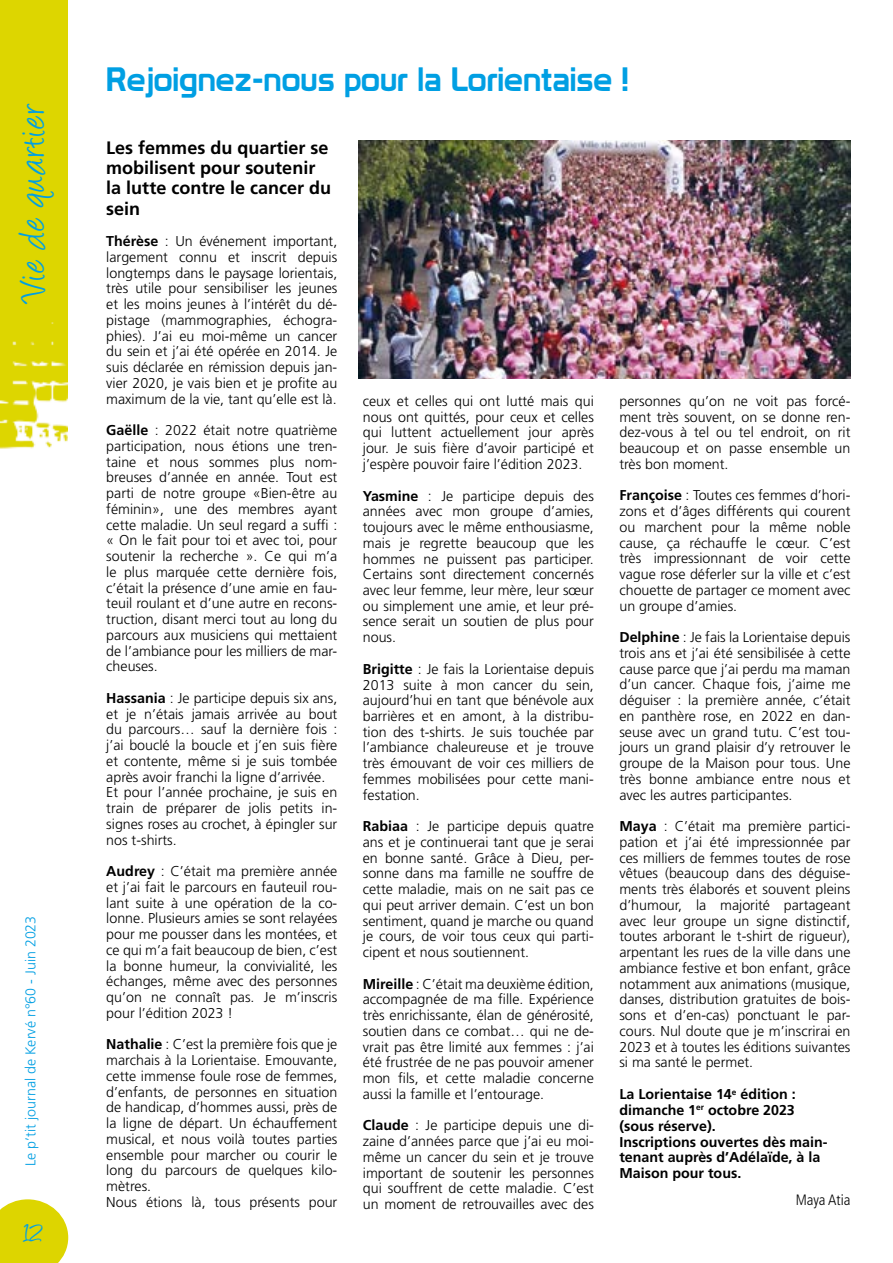
<style>
.page{position:relative;width:893px;height:1263px;background:#fff}
.page>*{position:absolute;margin:0;border:0;box-sizing:border-box;transform-origin:0 0}
.t1{font:42px "Angelina";letter-spacing:.035em;color:#009fe3}
.t2{font:33px "Prototype";color:#009fe3}
.t3{font:30px "Angelina";color:#009fe3}
.t4{font:700 18px/20.2px "Frutiger LT Std";color:#000}
.t5{font:300 condensed 15px "Frutiger";color:#000}
.t6{font:300 14.25px/15.8px "Frutiger LT Std";color:#000;text-align:justify}
.t7{font:700 14.25px/15.9px "Frutiger LT Std";color:#000}
.t8{font:300 14.25px "Frutiger LT Std";color:#009fe3}
.s1{font-weight:700}
</style>
<div class="page">
<svg style="left:0;top:1199px;width:68px;height:64px;background:#e1d91e"></svg>
<img style="left:0;top:0;width:68px;height:449px">
<img style="left:358px;top:140px;width:492px;height:238px">
<h1 class="t1" style="left:15px;top:302px;width:201px;rotate:-90deg">Vie de quartier</h1>
<p class="t8" style="left:23px;top:1166px;width:252px;rotate:-90deg">Le p’tit journal de Kervé n°60 - Juin 2023</p>
<h3 class="t3" style="left:24px;top:1220px;width:22px">12</h3>
<h2 class="t2" style="left:106px;top:59px;width:524px">Rejoignez-nous pour la Lorientaise !</h2>
<p class="t4" style="left:106px;top:138px;width:226px">Les femmes du quartier se mobilisent pour soutenir la lutte contre le cancer du sein</p>
<p class="t6" style="left:106px;top:233px;width:233px"><span class="s1">Thérèse</span> : Un événement important, largement connu et inscrit depuis longtemps dans le paysage lorientais, très utile pour sensibiliser les jeunes et les moins jeunes à l’intérêt du dé&shy;pistage (mammographies, échogra&shy;phies). J’ai eu moi-même un cancer du sein et j’ai été opérée en 2014. Je suis déclarée en rémission depuis jan&shy;vier 2020, je vais bien et je profite au maximum de la vie, tant qu’elle est là.</p>
<p class="t6" style="left:106px;top:422px;width:233px"><span class="s1">Gaëlle</span> : 2022 était notre quatrième participation, nous étions une tren&shy;taine et nous sommes plus nom&shy;breuses d’année en année. Tout est parti de notre groupe «Bien-être au féminin», une des membres ayant cette maladie. Un seul regard a suffi : « On le fait pour toi et avec toi, pour soutenir la recherche ». Ce qui m’a le plus marquée cette dernière fois, c’était la présence d’une amie en fau&shy;teuil roulant et d’une autre en recons&shy;truction, disant merci tout au long du parcours aux musiciens qui mettaient de l’ambiance pour les milliers de mar&shy;cheuses.</p>
<p class="t6" style="left:106px;top:690px;width:233px;text-align:left"><span class="s1">Hassania</span> : Je participe depuis six ans, et je n’étais jamais arrivée au bout du parcours… sauf la dernière fois : j’ai bouclé la boucle et j’en suis fière et contente, même si je suis tombée après avoir franchi la ligne d’arrivée.<br>Et pour l’année prochaine, je suis en train de préparer de jolis petits in&shy;signes roses au crochet, à épingler sur nos t-shirts.</p>
<p class="t6" style="left:106px;top:863px;width:233px"><span class="s1">Audrey</span> : C’était ma première année et j’ai fait le parcours en fauteuil rou&shy;lant suite à une opération de la co&shy;lonne. Plusieurs amies se sont relayées pour me pousser dans les montées, et ce qui m’a fait beaucoup de bien, c’est la bonne humeur, la convivialité, les échanges, même avec des personnes qu’on ne connaît pas. Je m’inscris pour l’édition 2023 !</p>
<p class="t6" style="left:106px;top:1037px;width:233px;text-align:left"><span class="s1">Nathalie</span> : C’est la première fois que je marchais à la Lorientaise. Emouvante, cette immense foule rose de femmes, d’enfants, de personnes en situation de handicap, d’hommes aussi, près de la ligne de départ. Un échauffement musical, et nous voilà toutes parties ensemble pour marcher ou courir le long du parcours de quelques kilo&shy;mètres.<br>Nous étions là, tous présents pour</p>
<p class="t6" style="left:363px;top:393px;width:233px">ceux et celles qui ont lutté mais qui nous ont quittés, pour ceux et celles qui luttent actuellement jour après jour. Je suis fière d’avoir participé et j’espère pouvoir faire l’édition 2023.</p>
<p class="t6" style="left:363px;top:488px;width:233px"><span class="s1">Yasmine</span> : Je participe depuis des années avec mon groupe d’amies, toujours avec le même enthousiasme, mais je regrette beaucoup que les hommes ne puissent pas participer.<br>Certains sont directement concernés avec leur femme, leur mère, leur sœur ou simplement une amie, et leur pré&shy;sence serait un soutien de plus pour nous.</p>
<p class="t6" style="left:363px;top:661px;width:233px"><span class="s1">Brigitte</span> : Je fais la Lorientaise depuis 2013 suite à mon cancer du sein, aujourd’hui en tant que bénévole aux barrières et en amont, à la distribu&shy;tion des t-shirts. Je suis touchée par l’ambiance chaleureuse et je trouve très émouvant de voir ces milliers de femmes mobilisées pour cette mani&shy;festation.</p>
<p class="t6" style="left:363px;top:819px;width:233px"><span class="s1">Rabiaa</span> : Je participe depuis quatre ans et je continuerai tant que je serai en bonne santé. Grâce à Dieu, per&shy;sonne dans ma famille ne souffre de cette maladie, mais on ne sait pas ce qui peut arriver demain. C’est un bon sentiment, quand je marche ou quand je cours, de voir tous ceux qui parti&shy;cipent et nous soutiennent.</p>
<p class="t6" style="left:363px;top:976px;width:233px"><span class="s1">Mireille</span> : C’était ma deuxième édition, accompagnée de ma fille. Expérience très enrichissante, élan de générosité, soutien dans ce combat… qui ne de&shy;vrait pas être limité aux femmes : j’ai été frustrée de ne pas pouvoir amener mon fils, et cette maladie concerne aussi la famille et l’entourage.</p>
<p class="t6" style="left:363px;top:1118px;width:233px"><span class="s1">Claude</span> : Je participe depuis une di&shy;zaine d’années parce que j’ai eu moi&shy;même un cancer du sein et je trouve important de soutenir les personnes qui souffrent de cette maladie. C’est un moment de retrouvailles avec des</p>
<p class="t6" style="left:619px;top:393px;width:233px">personnes qu’on ne voit pas forcé&shy;ment très souvent, on se donne ren&shy;dez-vous à tel ou tel endroit, on rit beaucoup et on passe ensemble un très bon moment.</p>
<p class="t6" style="left:619px;top:488px;width:233px"><span class="s1">Françoise</span> : Toutes ces femmes d’hori&shy;zons et d’âges différents qui courent ou marchent pour la même noble cause, ça réchauffe le cœur. C’est très impressionnant de voir cette vague rose déferler sur la ville et c’est chouette de partager ce moment avec un groupe d’amies.</p>
<p class="t6" style="left:619px;top:629px;width:233px"><span class="s1">Delphine</span> : Je fais la Lorientaise depuis trois ans et j’ai été sensibilisée à cette cause parce que j’ai perdu ma maman d’un cancer. Chaque fois, j’aime me déguiser : la première année, c’était en panthère rose, en 2022 en dan&shy;seuse avec un grand tutu. C’est tou&shy;jours un grand plaisir d’y retrouver le groupe de la Maison pour tous. Une très bonne ambiance entre nous et avec les autres participantes.</p>
<p class="t6" style="left:619px;top:818px;width:233px"><span class="s1">Maya</span> : C’était ma première partici&shy;pation et j’ai été impressionnée par ces milliers de femmes toutes de rose vêtues (beaucoup dans des déguise&shy;ments très élaborés et souvent pleins d’humour, la majorité partageant avec leur groupe un signe distinctif, toutes arborant le t-shirt de rigueur), arpentant les rues de la ville dans une ambiance festive et bon enfant, grâce notamment aux animations (musique, danses, distribution gratuites de bois&shy;sons et d’en-cas) ponctuant le par&shy;cours. Nul doute que je m’inscrirai en 2023 et à toutes les éditions suivantes si ma santé le permet.</p>
<p class="t7" style="left:619px;top:1086px;width:210px">La Lorientaise 14<sup>e</sup> édition : dimanche 1<sup>er</sup> octobre 2023 (sous réserve).<br>Inscriptions ouvertes dès main&shy;tenant auprès d’Adélaïde, à la<br>Maison pour tous.</p>
<p class="t5" style="left:796px;top:1191px;width:56px">Maya Atia</p>
</div>
